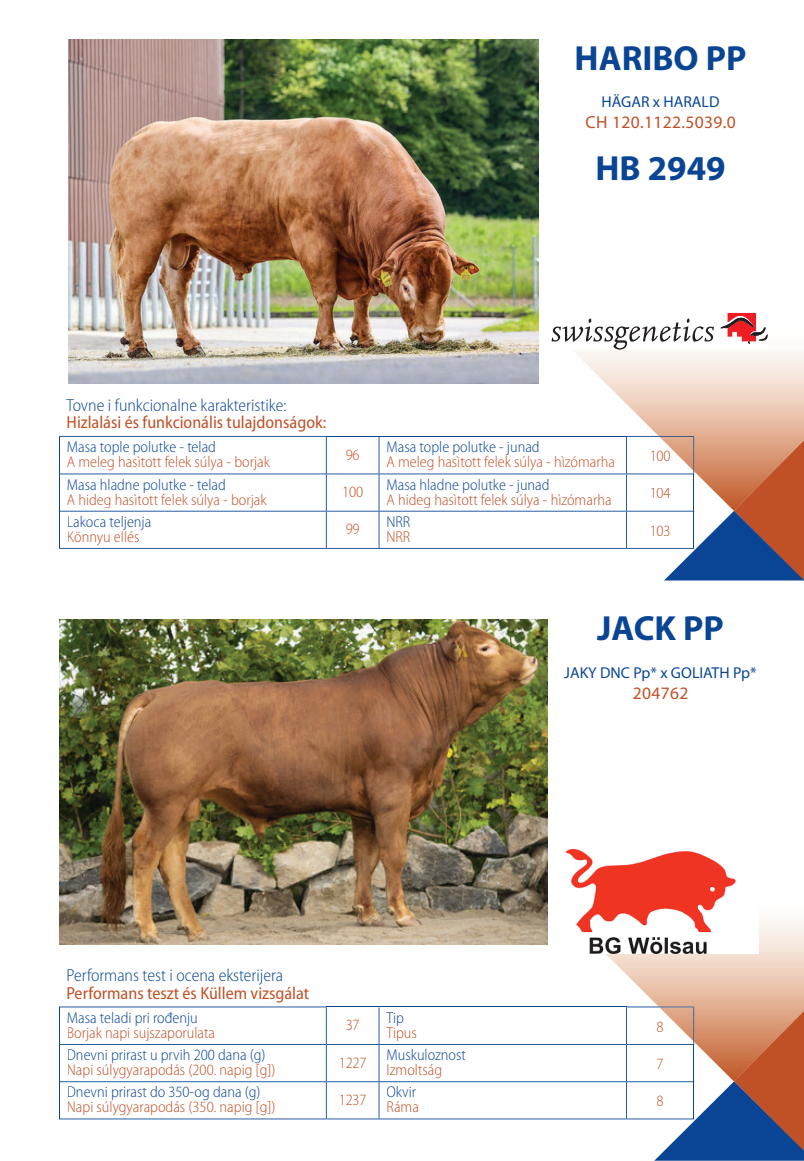
<style>
.page{position:relative;width:804px;height:1161px;background:#fff}
.page>*{position:absolute;margin:0;border:0;box-sizing:border-box;transform-origin:0 0}
.t1{font:700 35px "Myriad Pro";color:#094594}
.t2{font:semi-condensed 17.5px "Myriad Pro";color:#c05127}
.t3{font:300 semi-condensed 17.5px "Myriad Pro";color:#094594}
.t4{font:17.5px "Myriad Pro";letter-spacing:.02em;color:#c05127}
.t5{font:300 semi-condensed 15.75px "Myriad Pro";color:#c05127}
.t6{font:300 semi-condensed 15.75px "Myriad Pro";color:#094594}
.t7{font:15.75px "Myriad Pro";color:#094594}
</style>
<div class="page">
<svg style="left:573px;top:349px;width:231px;height:87px"></svg>
<img style="left:69px;top:39px;width:469px;height:344px">
<svg style="left:59px;top:436px;width:745px;height:144px"></svg>
<svg style="left:551px;top:319px;width:163px;height:30px"></svg>
<svg style="left:720px;top:313px;width:48px;height:31px"></svg>
<svg style="left:547px;top:896px;width:257px;height:110px"></svg>
<img style="left:60px;top:619px;width:487px;height:325px">
<svg style="left:59px;top:1006px;width:745px;height:155px"></svg>
<img style="left:560px;top:850px;width:199px;height:104px">
<h1 class="t1" style="left:574px;top:35px;width:173px">HARIBO PP</h1>
<p class="t7" style="left:601px;top:92px;width:119px">HÄGAR x HARALD</p>
<p class="t4" style="left:585px;top:112px;width:152px">CH 120.1122.5039.0</p>
<h1 class="t1" style="left:595px;top:146px;width:132px">HB 2949</h1>
<p class="t3" style="left:66px;top:394px;width:221px">Tovne i funkcionalne karakteristike:</p>
<p class="t2" style="left:66px;top:411px;width:261px">Hizlalási és funkcionális tulajdonságok:</p>
<p class="t6" style="left:67px;top:438px;width:151px">Masa tople polutke - telad</p>
<p class="t5" style="left:67px;top:452px;width:204px">A meleg hasìtott felek súlya - borjak</p>
<p class="t5" style="left:346px;top:445px;width:15px">96</p>
<p class="t6" style="left:386px;top:438px;width:155px">Masa tople polutke - junad</p>
<p class="t5" style="left:386px;top:452px;width:230px">A meleg hasìtott felek súlya - hìzómarha</p>
<p class="t5" style="left:649px;top:446px;width:22px">100</p>
<p class="t6" style="left:67px;top:475px;width:160px">Masa hladne polutke - telad</p>
<p class="t5" style="left:67px;top:490px;width:201px">A hideg hasìtott felek súlya - borjak</p>
<p class="t5" style="left:342px;top:482px;width:22px">100</p>
<p class="t6" style="left:386px;top:475px;width:165px">Masa hladne polutke - junad</p>
<p class="t5" style="left:386px;top:490px;width:226px">A hideg hasìtott felek súlya - hìzómarha</p>
<p class="t5" style="left:649px;top:484px;width:22px">104</p>
<p class="t6" style="left:67px;top:512px;width:86px">Lakoca teljenja</p>
<p class="t5" style="left:67px;top:527px;width:74px">Könnyu ellés</p>
<p class="t5" style="left:346px;top:520px;width:15px">99</p>
<p class="t6" style="left:386px;top:512px;width:25px">NRR</p>
<p class="t5" style="left:386px;top:527px;width:25px">NRR</p>
<p class="t5" style="left:649px;top:521px;width:22px">103</p>
<h1 class="t1" style="left:597px;top:605px;width:128px">JACK PP</h1>
<p class="t7" style="left:564px;top:663px;width:194px">JAKY DNC Pp* x GOLIATH Pp*</p>
<p class="t4" style="left:632px;top:682px;width:57px">204762</p>
<p class="t3" style="left:66px;top:965px;width:218px">Performans test i ocena eksterijera</p>
<p class="t2" style="left:66px;top:982px;width:244px">Performans teszt és Küllem vizsgálat</p>
<p class="t6" style="left:67px;top:1008px;width:132px">Masa teladi pri rođenju</p>
<p class="t5" style="left:67px;top:1023px;width:150px">Borjak napi sujszaporulata</p>
<p class="t5" style="left:346px;top:1015px;width:15px">37</p>
<p class="t6" style="left:386px;top:1008px;width:19px">Tip</p>
<p class="t5" style="left:386px;top:1023px;width:32px">Tipus</p>
<p class="t5" style="left:656px;top:1017px;width:9px">8</p>
<p class="t6" style="left:67px;top:1045px;width:200px">Dnevni prirast u prvih 200 dana (g)</p>
<p class="t5" style="left:67px;top:1060px;width:210px">Napi súlygyarapodás (200. napig [g])</p>
<p class="t5" style="left:339px;top:1053px;width:29px">1227</p>
<p class="t6" style="left:386px;top:1045px;width:81px">Muskuloznost</p>
<p class="t5" style="left:386px;top:1060px;width:57px">Izmoltság</p>
<p class="t5" style="left:656px;top:1054px;width:9px">7</p>
<p class="t6" style="left:67px;top:1083px;width:195px">Dnevni prirast do 350-og dana (g)</p>
<p class="t5" style="left:67px;top:1097px;width:210px">Napi súlygyarapodás (350. napig [g])</p>
<p class="t5" style="left:339px;top:1090px;width:29px">1237</p>
<p class="t6" style="left:386px;top:1083px;width:31px">Okvir</p>
<p class="t5" style="left:386px;top:1097px;width:34px">Ráma</p>
<p class="t5" style="left:656px;top:1091px;width:9px">8</p>
</div>
